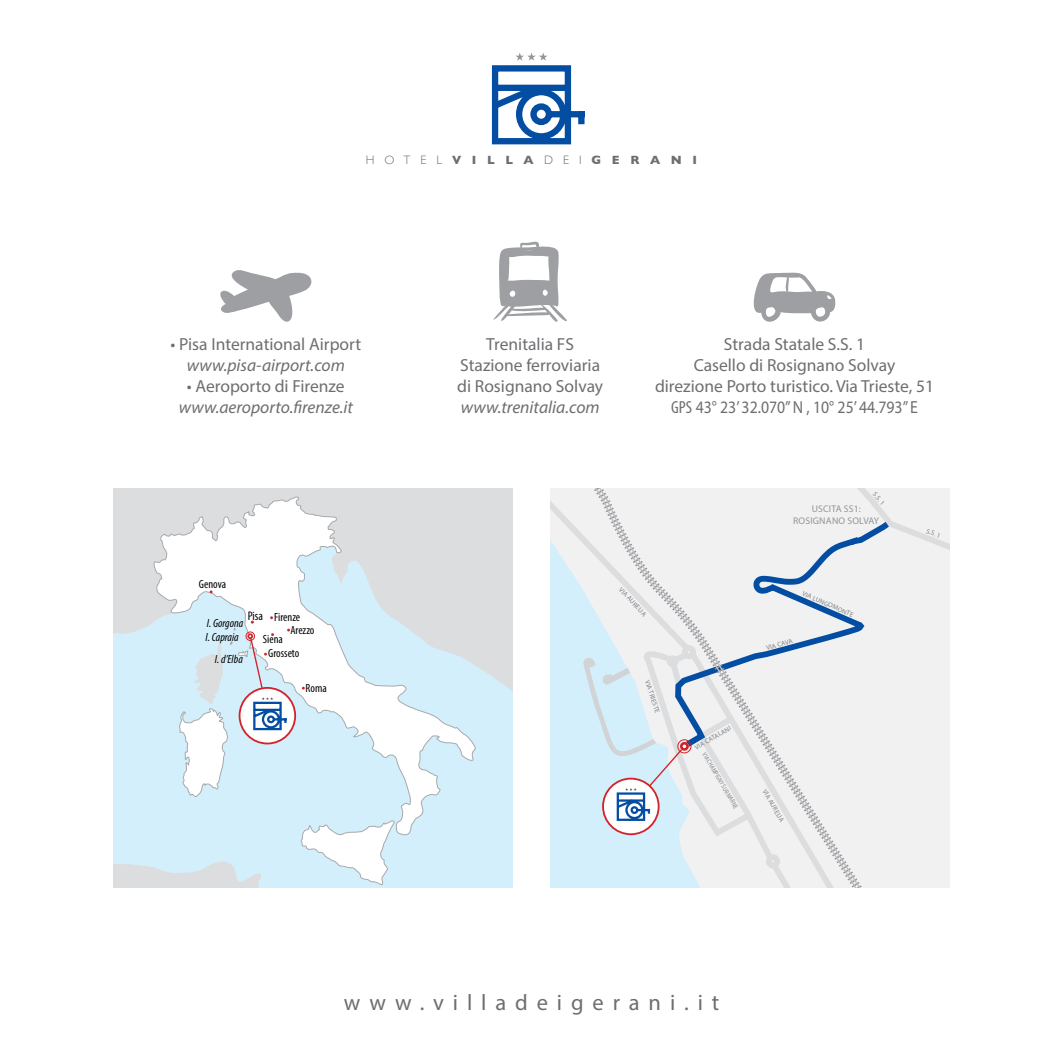
<style>
.page{position:relative;width:1063px;height:1063px;background:#fff}
.page>*{position:absolute;margin:0;border:0;box-sizing:border-box;transform-origin:0 0}
.t1{font:22.5px "Myriad Pro";letter-spacing:.395em;color:#6d6e71}
.t2{font:17.5px/21px "Myriad Pro";color:#6d6e71;text-align:center}
.t3{font:italic 17.5px "Myriad Pro";color:#6d6e71}
.t4{font:condensed 12.5px "Myriad Pro";color:#000}
.t5{font:700 12.25px "Gill Sans";letter-spacing:.87em;color:#6d6e71}
.t6{font:condensed 12px/12px "Myriad Pro";color:#000}
.t7{font:italic condensed 12px/13.5px "Myriad Pro";color:#000}
.t8{font:9.75px/11.5px "Myriad Pro";letter-spacing:.02em;color:#939598;text-align:center}
.t9{font:6.75px "Myriad Pro";color:#808285}
.t10{font:6.75px "Myriad Pro";color:#808285;scale:.75 1}
.s1{font-weight:300}
.s2{font-stretch:condensed}
</style>
<div class="page">
<svg style="left:491px;top:53px;width:94px;height:92px"></svg>
<svg style="left:220px;top:270px;width:92px;height:52px"></svg>
<svg style="left:493px;top:241px;width:74px;height:81px"></svg>
<svg style="left:753px;top:273px;width:83px;height:49px"></svg>
<div style="left:890px;top:568px;width:59px;height:320px;background:#f1f1f2"></div>
<svg style="left:890px;top:489px;width:59px;height:79px"></svg>
<svg style="left:890px;top:516px;width:6px;height:237px"></svg>
<svg style="left:801px;top:489px;width:83px;height:399px"></svg>
<svg style="left:550px;top:489px;width:251px;height:399px"></svg>
<div style="left:114px;top:489px;width:399px;height:399px;background:#d4effc"></div>
<svg style="left:114px;top:489px;width:399px;height:202px;fill:#dcddde"></svg>
<svg style="left:153px;top:496px;width:323px;height:340px"></svg>
<svg style="left:299px;top:819px;width:96px;height:67px"></svg>
<svg style="left:114px;top:861px;width:147px;height:27px"></svg>
<svg style="left:240px;top:688px;width:55px;height:56px"></svg>
<svg style="left:179px;top:616px;width:111px;height:181px"></svg>
<p class="t5" style="left:366px;top:150px;width:333px"><span class="s1">HOTEL</span>VILLA<span class="s1">DEI</span>GERANI</p>
<p class="t2" style="left:171px;top:333px;width:192px">• Pisa International Airport</p>
<p class="t3" style="left:187px;top:354px;width:160px">www.pisa-airport.com</p>
<p class="t2" style="left:187px;top:375px;width:159px">• Aeroporto di Firenze</p>
<p class="t3" style="left:179px;top:396px;width:176px">www.aeroporto.firenze.it</p>
<p class="t6" style="left:199px;top:578px;width:29px">Genova</p>
<p class="t7" style="left:205px;top:616px;width:39px">I. Gorgona<br>I. Capraia</p>
<p class="t7" style="left:215px;top:652px;width:30px">I. d’Elba</p>
<p class="t4" style="left:248px;top:608px;width:17px">Pisa</p>
<p class="t6" style="left:290px;top:611px;width:25px;text-indent:-16px">Firenze<br>Arezzo</p>
<p class="t6" style="left:268px;top:632px;width:33px;line-height:14.5px;text-indent:-5px">Siena<br>Grosseto</p>
<p class="t6" style="left:306px;top:682px;width:23px">Roma</p>
<p class="t2" style="left:457px;top:333px;width:148px">Trenitalia FS<br>Stazione ferroviaria di Rosignano Solvay</p>
<p class="t3" style="left:461px;top:396px;width:140px">www.trenitalia.com</p>
<p class="t2" style="left:655px;top:333px;width:281px">Strada Statale S.S. 1<br>Casello di Rosignano Solvay<br>direzione Porto turistico. Via Trieste, 51<br><span class="s2">GPS</span> 43° 23’ 32.070” N , 10° 25’ 44.793” E</p>
<p class="t9" style="left:623px;top:585px;width:21px;rotate:47deg">via Aurelia</p>
<p class="t9" style="left:651px;top:679px;width:16px;rotate:72deg">via trieste</p>
<p class="t9" style="left:877px;top:490px;width:16px;rotate:51deg">S.S. 1</p>
<p class="t8" style="left:793px;top:503px;width:88px">USCITA SS1:<br>ROSIGNANO SOLVAY</p>
<p class="t9" style="left:765px;top:644px;width:20px;rotate:-16deg">via Cava</p>
<p class="t9" style="left:804px;top:589px;width:19px;rotate:24deg">via lungomonte</p>
<p class="t9" style="left:693px;top:744px;width:21px;rotate:-30deg">via Catalani</p>
<p class="t10" style="left:708px;top:751px;width:27px;rotate:60deg">via Champigny</p>
<p class="t10" style="left:727px;top:783px;width:36px;rotate:60deg">SUR MARNE</p>
<p class="t9" style="left:768px;top:788px;width:21px;rotate:60deg">via Aurelia</p>
<p class="t9" style="left:928px;top:527px;width:16px;rotate:21deg">S.S. 1</p>
<p class="t1" style="left:344px;top:989px;width:377px">www.villadeigerani.it</p>
</div>
